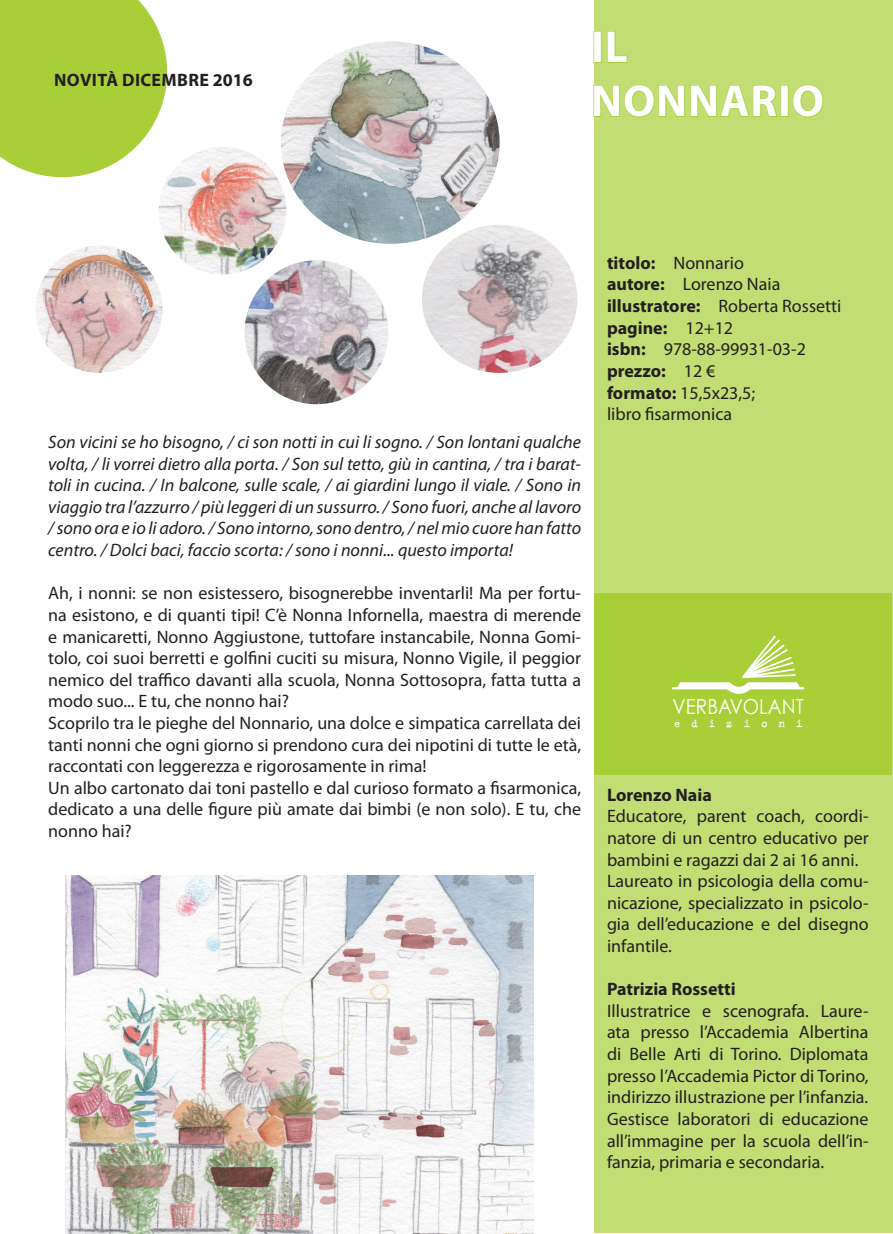
<style>
.page{position:relative;width:893px;height:1234px;background:#fff}
.page>*{position:absolute;margin:0;border:0;box-sizing:border-box;transform-origin:0 0}
.Titolo{font:700 45px "Myriad Pro";letter-spacing:.02em;color:#fff}
.t1{font:20.7px "Century Gothic";color:#fff;scale:.91 1}
.Descrizione{font:18px/21.6px "Myriad Pro";color:#231f20;text-align:justify}
.Descrizione-2{font:italic 18px/21.6px "Myriad Pro";color:#231f20;text-align:justify}
.Dati_e_bio{font:18px "Myriad Pro";color:#231f20}
.Dati_e_bio-2{font:700 18px "Myriad Pro";color:#231f20}
.Novita{font:700 18px "Myriad Pro";letter-spacing:.02em;color:#231f20}
.t2{font:12.75px "Trixie";letter-spacing:.81em;color:#fff}
.s1{font-weight:700}
.s2{font-weight:400}
</style>
<div class="page">
<div style="left:595px;top:1px;width:298px;height:1231px;background:#c2dd74"></div>
<div style="left:595px;top:593px;width:297px;height:182px;background:#a9cf38"></div>
<svg style="left:672px;top:635px;width:132px;height:58px"></svg>
<svg style="left:0;top:0;width:167px;height:177px;background:#b2d44e"></svg>
<img style="left:35px;top:245px;width:128px;height:128px;border-radius:64px">
<img style="left:159px;top:147px;width:127px;height:127px;border-radius:64px">
<img style="left:281px;top:41px;width:219px;height:203px">
<img style="left:244px;top:260px;width:144px;height:144px;border-radius:72px">
<img style="left:422px;top:225px;width:155px;height:148px">
<img style="left:65px;top:875px;width:468px;height:358px">
<div style="left:593px;top:31px;width:9px;height:32px;border:2px solid #a9cf38"></div>
<svg style="left:607px;top:31px;width:21px;height:32px"></svg>
<svg style="left:593px;top:84px;width:185px;height:34px"></svg>
<div style="left:780px;top:85px;width:9px;height:32px;border:2px solid #a9cf38"></div>
<svg style="left:792px;top:84px;width:32px;height:34px"></svg>
<p class="Novita" style="left:54px;top:68px;width:200px">NOVITÀ DICEMBRE 2016</p>
<p class="Titolo" style="left:591px;top:18px;width:38px">IL</p>
<p class="Titolo" style="left:591px;top:72px;width:235px">NONNARIO</p>
<p class="Descrizione-2" style="left:48px;top:430px;width:534px">Son vicini se ho bisogno, / ci son notti in cui li sogno. / Son lontani qualche volta, / li vorrei dietro alla porta. / Son sul tetto, giù in cantina, / tra i barat&shy;toli in cucina. / In balcone, sulle scale, / ai giardini lungo il viale. / Sono in viaggio tra l’azzurro / più leggeri di un sussurro. / Sono fuori, anche al lavoro / sono ora e io li adoro. / Sono intorno, sono dentro, / nel mio cuore han fatto centro. / Dolci baci, faccio scorta: / sono i nonni... questo importa!</p>
<p class="Descrizione" style="left:48px;top:582px;width:534px">Ah, i nonni: se non esistessero, bisognerebbe inventarli! Ma per fortu&shy;na esistono, e di quanti tipi! C’è Nonna Infornella, maestra di merende e manicaretti, Nonno Aggiustone, tuttofare instancabile, Nonna Gomi&shy;tolo, coi suoi berretti e golfini cuciti su misura, Nonno Vigile, il peggior nemico del traffico davanti alla scuola, Nonna Sottosopra, fatta tutta a modo suo... E tu, che nonno hai?</p>
<p class="Descrizione" style="left:48px;top:711px;width:534px">Scoprilo tra le pieghe del Nonnario, una dolce e simpatica carrellata dei tanti nonni che ogni giorno si prendono cura dei nipotini di tutte le età, raccontati con leggerezza e rigorosamente in rima!</p>
<p class="Descrizione" style="left:48px;top:776px;width:534px">Un albo cartonato dai toni pastello e dal curioso formato a fisarmonica, dedicato a una delle figure più amate dai bimbi (e non solo). E tu, che nonno hai?</p>
<p class="Dati_e_bio" style="left:607px;top:251px;width:138px"><span class="s1">titolo:</span> Nonnario</p>
<p class="Dati_e_bio" style="left:607px;top:273px;width:175px"><span class="s1">autore:</span> Lorenzo Naia</p>
<p class="Dati_e_bio" style="left:607px;top:295px;width:236px"><span class="s1">illustratore:</span> Roberta Rossetti</p>
<p class="Dati_e_bio-2" style="left:607px;top:316px;width:128px">pagine: <span class="s2">12+12</span></p>
<p class="Dati_e_bio" style="left:607px;top:338px;width:200px"><span class="s1">isbn:</span> 978-88-99931-03-2</p>
<p class="Dati_e_bio-2" style="left:607px;top:359px;width:110px">prezzo: <span class="s2">12 €</span></p>
<p class="Dati_e_bio" style="left:607px;top:381px;width:150px"><span class="s1">formato:</span> 15,5x23,5;</p>
<p class="Dati_e_bio" style="left:607px;top:403px;width:127px">libro fisarmonica</p>
<p class="t1" style="left:673px;top:694px;width:146px">VERBAVOLANT</p>
<p class="t2" style="left:674px;top:714px;width:131px">edizioni</p>
<p class="Dati_e_bio-2" style="left:607px;top:782px;width:106px">Lorenzo Naia</p>
<p class="Descrizione" style="left:607px;top:805px;width:263px">Educatore, parent coach, coordi&shy;natore di un centro educativo per bambini e ragazzi dai 2 ai 16 anni.</p>
<p class="Descrizione" style="left:607px;top:869px;width:263px">Laureato in psicologia della comu&shy;nicazione, specializzato in psicolo&shy;gia dell’educazione e del disegno infantile.</p>
<p class="Dati_e_bio-2" style="left:607px;top:977px;width:130px">Patrizia Rossetti</p>
<p class="Descrizione" style="left:607px;top:999px;width:263px">Illustratrice e scenografa. Laure&shy;ata presso l’Accademia Albertina di Belle Arti di Torino. Diplomata presso l’Accademia Pictor di Torino, indirizzo illustrazione per l’infanzia.</p>
<p class="Descrizione" style="left:607px;top:1107px;width:263px">Gestisce laboratori di educazione all’immagine per la scuola dell’in&shy;fanzia, primaria e secondaria.</p>
</div>
